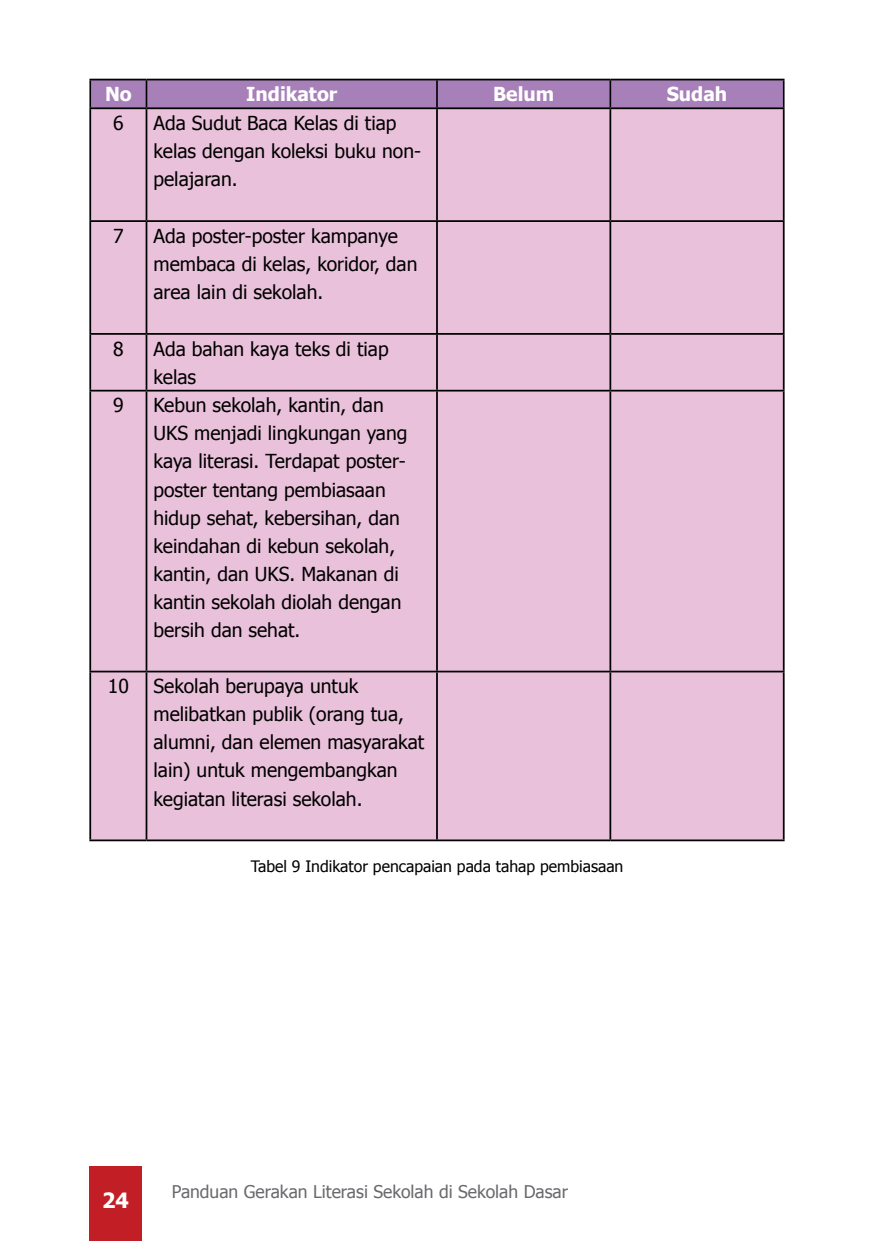
<style>
.page{position:relative;width:874px;height:1241px;background:#fff}
.page>*{position:absolute;margin:0;border:0;box-sizing:border-box;transform-origin:0 0}
.t1{font:700 21px "Tahoma";color:#fff}
.t2{font:19.25px/28px "Tahoma";color:#000}
.t3{font:700 19.25px "Tahoma";color:#fff}
.t4{font:17.5px "Tahoma";color:#696a6d}
.t5{font:15.75px "Tahoma";color:#000}
</style>
<div class="page">
<div style="left:89px;top:1166px;width:53px;height:74px;background:#c21e25"></div>
<div style="left:91px;top:109px;width:691px;height:730px;background:#eac1db"></div>
<hr style="left:89px;top:109px;width:2px;height:111px;background:#000">
<hr style="left:145px;top:109px;width:2px;height:111px;background:#000">
<hr style="left:436px;top:109px;width:1px;height:111px;background:#000">
<hr style="left:609px;top:109px;width:2px;height:111px;background:#000">
<hr style="left:782px;top:109px;width:2px;height:111px;background:#000">
<hr style="left:89px;top:220px;width:57px;height:2px;background:#000">
<hr style="left:89px;top:222px;width:2px;height:111px;background:#000">
<hr style="left:146px;top:220px;width:291px;height:2px;background:#000">
<hr style="left:145px;top:222px;width:2px;height:111px;background:#000">
<hr style="left:437px;top:220px;width:173px;height:2px;background:#000">
<hr style="left:436px;top:222px;width:1px;height:111px;background:#000">
<hr style="left:610px;top:220px;width:174px;height:2px;background:#000">
<hr style="left:609px;top:222px;width:2px;height:111px;background:#000">
<hr style="left:782px;top:222px;width:2px;height:111px;background:#000">
<hr style="left:89px;top:333px;width:57px;height:2px;background:#000">
<hr style="left:89px;top:335px;width:2px;height:55px;background:#000">
<hr style="left:146px;top:333px;width:291px;height:2px;background:#000">
<hr style="left:145px;top:335px;width:2px;height:55px;background:#000">
<hr style="left:437px;top:333px;width:173px;height:2px;background:#000">
<hr style="left:436px;top:335px;width:1px;height:55px;background:#000">
<hr style="left:610px;top:333px;width:174px;height:2px;background:#000">
<hr style="left:609px;top:335px;width:2px;height:55px;background:#000">
<hr style="left:782px;top:335px;width:2px;height:55px;background:#000">
<hr style="left:89px;top:390px;width:57px;height:1px;background:#000">
<hr style="left:89px;top:391px;width:2px;height:279px;background:#000">
<hr style="left:146px;top:390px;width:291px;height:1px;background:#000">
<hr style="left:145px;top:391px;width:2px;height:279px;background:#000">
<hr style="left:437px;top:390px;width:173px;height:1px;background:#000">
<hr style="left:436px;top:391px;width:1px;height:279px;background:#000">
<hr style="left:610px;top:390px;width:174px;height:1px;background:#000">
<hr style="left:609px;top:391px;width:2px;height:279px;background:#000">
<hr style="left:782px;top:391px;width:2px;height:279px;background:#000">
<hr style="left:89px;top:670px;width:57px;height:2px;background:#000">
<hr style="left:89px;top:672px;width:2px;height:167px;background:#000">
<hr style="left:146px;top:670px;width:291px;height:2px;background:#000">
<hr style="left:145px;top:672px;width:2px;height:167px;background:#000">
<hr style="left:437px;top:670px;width:173px;height:2px;background:#000">
<hr style="left:436px;top:672px;width:1px;height:167px;background:#000">
<hr style="left:610px;top:670px;width:174px;height:2px;background:#000">
<hr style="left:609px;top:672px;width:2px;height:167px;background:#000">
<hr style="left:782px;top:672px;width:2px;height:167px;background:#000">
<hr style="left:89px;top:839px;width:57px;height:2px;background:#000">
<hr style="left:146px;top:839px;width:291px;height:2px;background:#000">
<hr style="left:437px;top:839px;width:173px;height:2px;background:#000">
<hr style="left:610px;top:839px;width:174px;height:2px;background:#000">
<hr style="left:89px;top:80px;width:2px;height:27px;background:#000101">
<hr style="left:89px;top:79px;width:57px;height:1px;background:#000">
<hr style="left:146px;top:79px;width:291px;height:1px;background:#000">
<hr style="left:437px;top:79px;width:173px;height:1px;background:#000">
<hr style="left:610px;top:79px;width:174px;height:1px;background:#000">
<div style="left:90px;top:80px;width:692px;height:27px;background:#a880b9"></div>
<hr style="left:609px;top:80px;width:2px;height:27px;background:#000">
<hr style="left:782px;top:80px;width:2px;height:27px;background:#000">
<hr style="left:89px;top:107px;width:57px;height:2px;background:#000">
<hr style="left:146px;top:107px;width:291px;height:2px;background:#000">
<hr style="left:437px;top:107px;width:173px;height:2px;background:#000">
<hr style="left:610px;top:107px;width:174px;height:2px;background:#000">
<p class="t3" style="left:105px;top:81px;width:28px">No</p>
<p class="t3" style="left:246px;top:81px;width:92px">Indikator</p>
<p class="t3" style="left:493px;top:81px;width:63px">Belum</p>
<p class="t3" style="left:666px;top:81px;width:62px">Sudah</p>
<p class="t2" style="left:113px;top:108px;width:12px">6</p>
<p class="t2" style="left:153px;top:108px;width:269px">Ada Sudut Baca Kelas di tiap kelas dengan koleksi buku non&shy;pelajaran.</p>
<p class="t2" style="left:113px;top:221px;width:12px">7</p>
<p class="t2" style="left:153px;top:221px;width:265px">Ada poster-poster kampanye membaca di kelas, koridor, dan area lain di sekolah.</p>
<p class="t2" style="left:113px;top:334px;width:12px">8</p>
<p class="t2" style="left:153px;top:334px;width:236px">Ada bahan kaya teks di tiap kelas</p>
<p class="t2" style="left:113px;top:390px;width:12px">9</p>
<p class="t2" style="left:153px;top:390px;width:255px">Kebun sekolah, kantin, dan<br>UKS menjadi lingkungan yang kaya literasi. Terdapat poster&shy;poster tentang pembiasaan hidup sehat, kebersihan, dan keindahan di kebun sekolah, kantin, dan UKS. Makanan di kantin sekolah diolah dengan bersih dan sehat.</p>
<p class="t2" style="left:108px;top:671px;width:23px">10</p>
<p class="t2" style="left:153px;top:671px;width:272px">Sekolah berupaya untuk melibatkan publik (orang tua, alumni, dan elemen masyarakat lain) untuk mengembangkan kegiatan literasi sekolah.</p>
<p class="t5" style="left:250px;top:855px;width:374px">Tabel 9 Indikator pencapaian pada tahap pembiasaan</p>
<p class="t1" style="left:102px;top:1185px;width:28px">24</p>
<p class="t4" style="left:172px;top:1179px;width:397px">Panduan Gerakan Literasi Sekolah di Sekolah Dasar</p>
</div>
